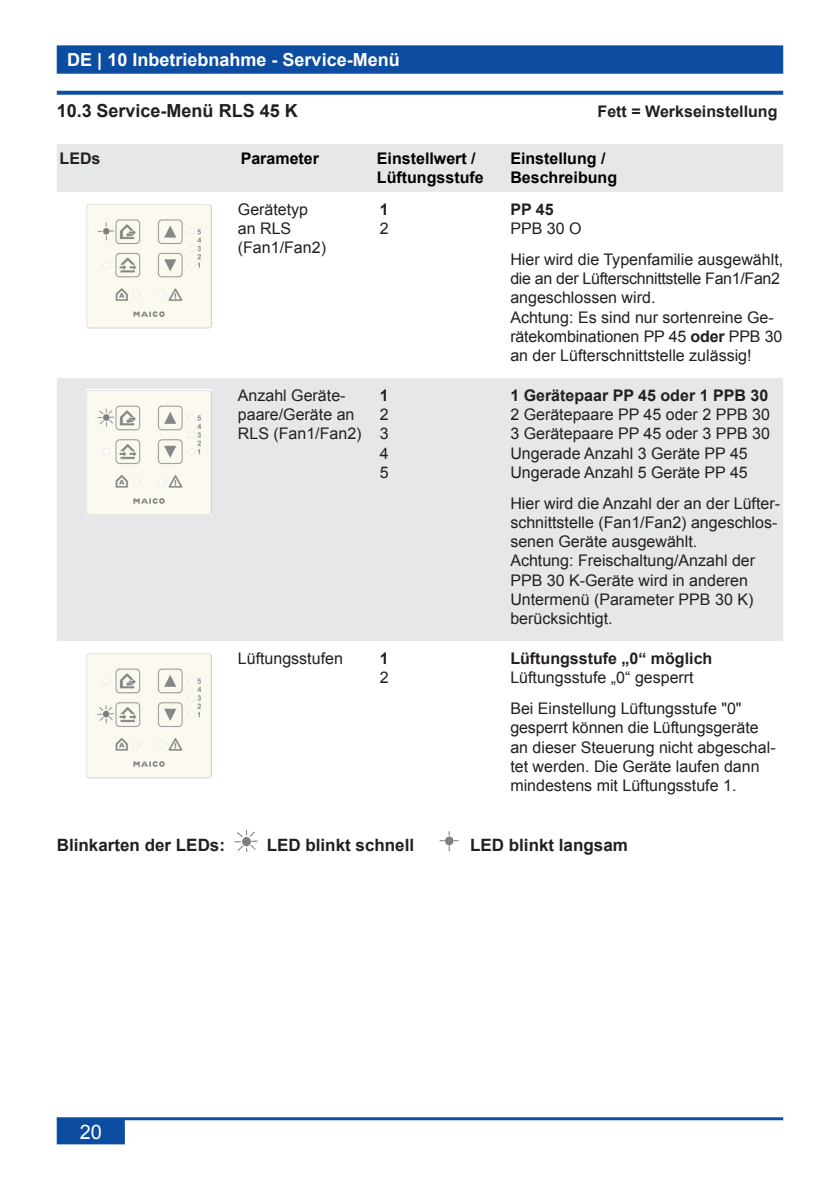
<style>
.page{position:relative;width:840px;height:1191px;background:#fff}
.page>*{position:absolute;margin:0;border:0;box-sizing:border-box;transform-origin:0 0}
.t1{font:20px "Arial";color:#fff}
.t2{font:700 18px "Arial";color:#fff}
.t3{font:700 18px "Arial";color:#231f20}
.t4{font:700 17px "Arial";color:#231f20}
.t5{font:16px/19.2px "Arial";color:#231f20}
.t6{font:700 16px "Arial";color:#231f20}
.t7{font:700 16px/19.2px "Arial";color:#000}
.s1{font-style:inherit}
.s2{font-weight:700}
</style>
<div class="page">
<div style="left:58px;top:1119px;width:66px;height:24px;background:#0d4da1"></div>
<div style="left:57px;top:1118px;width:68px;height:26px;border:2px solid #0d4da1"></div>
<hr style="left:57px;top:1117px;width:725px;height:3px;background:#0d4da1">
<div style="left:58px;top:46px;width:723px;height:27px;background:#0d4da1"></div>
<div style="left:57px;top:45px;width:725px;height:29px;border:2px solid #0d4da1"></div>
<svg style="left:57px;top:91px;width:725px;height:4px;background:#1c58a6"></svg>
<svg style="left:57px;top:144px;width:725px;height:497px;fill:#e6e7e9"></svg>
<img style="left:86px;top:203px;width:125px;height:126px">
<img style="left:86px;top:389px;width:125px;height:126px">
<img style="left:86px;top:653px;width:125px;height:125px">
<img style="left:234px;top:830px;width:23px;height:21px">
<img style="left:439px;top:831px;width:20px;height:20px">
<p class="t2" style="left:67px;top:48px;width:334px"><span class="s1">DE |</span> 10 Inbetriebnahme - Service-Menü</p>
<p class="t3" style="left:57px;top:99px;width:242px">10.3 Service-Menü RLS 45 K</p>
<p class="t6" style="left:597px;top:101px;width:181px">Fett = Werkseinstellung</p>
<p class="t6" style="left:60px;top:148px;width:42px">LEDs</p>
<p class="t7" style="left:240px;top:149px;width:80px">Parameter</p>
<p class="t7" style="left:377px;top:149px;width:108px">Einstellwert /<br>Lüftungsstufe</p>
<p class="t7" style="left:510px;top:149px;width:108px">Einstellung /<br>Beschreibung</p>
<p class="t5" style="left:238px;top:200px;width:90px">Gerätetyp an RLS (Fan1/Fan2)</p>
<p class="t6" style="left:379px;top:198px;width:10px">1</p>
<p class="t6" style="left:510px;top:198px;width:45px">PP 45</p>
<p class="t5" style="left:510px;top:213px;width:274px;line-height:31px">PPB 30 O<br>Hier wird die Typenfamilie ausgewählt,</p>
<p class="t5" style="left:510px;top:269px;width:273px">die an der Lüfterschnittstelle Fan1/Fan2 angeschlossen wird.<br>Achtung: Es sind nur sortenreine Ge&shy;rätekombinationen PP 45 <span class="s2">oder</span> PPB 30 an der Lüfterschnittstelle zulässig!</p>
<p class="t5" style="left:379px;top:219px;width:10px">2</p>
<p class="t5" style="left:238px;top:386px;width:125px">Anzahl Geräte&shy;paare/Geräte an<br>RLS (Fan1/Fan2)</p>
<p class="t6" style="left:379px;top:385px;width:10px">1</p>
<p class="t5" style="left:379px;top:405px;width:10px;text-align:justify">2<br>3<br>4<br>5</p>
<p class="t5" style="left:238px;top:649px;width:106px">Lüftungsstufen</p>
<p class="t6" style="left:379px;top:648px;width:10px">1</p>
<p class="t5" style="left:379px;top:668px;width:10px">2</p>
<p class="t6" style="left:510px;top:385px;width:259px">1 Gerätepaar PP 45 oder 1 PPB 30</p>
<p class="t5" style="left:510px;top:405px;width:261px">2 Gerätepaare PP 45 oder 2 PPB 30<br>3 Gerätepaare PP 45 oder 3 PPB 30<br>Ungerade Anzahl 3 Geräte PP 45<br>Ungerade Anzahl 5 Geräte PP 45</p>
<p class="t5" style="left:510px;top:494px;width:271px">Hier wird die Anzahl der an der Lüfter&shy;schnittstelle (Fan1/Fan2) angeschlos&shy;senen Geräte ausgewählt.<br>Achtung: Freischaltung/Anzahl der<br>PPB 30 K-Geräte wird in anderen<br>Untermenü (Parameter PPB 30 K) berücksichtigt.</p>
<p class="t6" style="left:510px;top:648px;width:203px">Lüftungsstufe „0“ möglich</p>
<p class="t5" style="left:510px;top:662px;width:233px;line-height:31px">Lüftungsstufe „0“ gesperrt<br>Bei Einstellung Lüftungsstufe "0"</p>
<p class="t5" style="left:510px;top:718px;width:267px">gesperrt können die Lüftungsgeräte an dieser Steuerung nicht abgeschal&shy;tet werden. Die Geräte laufen dann mindestens mit Lüftungsstufe 1.</p>
<p class="t4" style="left:57px;top:834px;width:170px">Blinkarten der LEDs:</p>
<p class="t4" style="left:266px;top:834px;width:149px">LED blinkt schnell</p>
<p class="t4" style="left:470px;top:834px;width:159px">LED blinkt langsam</p>
<p class="t1" style="left:80px;top:1118px;width:24px">20</p>
</div>
